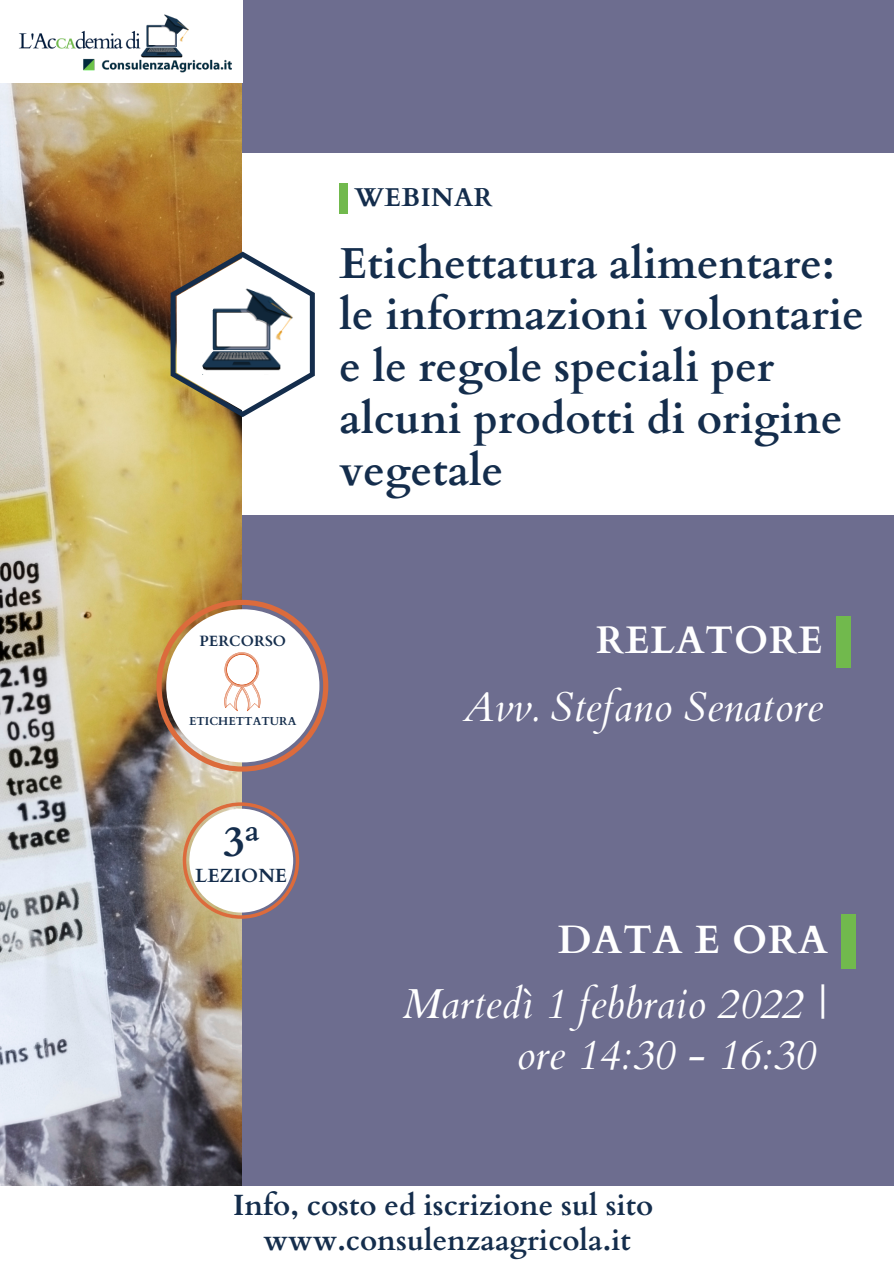
<style>
.page{position:relative;width:894px;height:1264px;background:#fff}
.page>*{position:absolute;margin:0;border:0;box-sizing:border-box;transform-origin:0 0}
.t1{font:700 43.35px/51.8px "Cardo";color:#142d4c}
.t2{font:700 42.75px "Cardo";color:#142d4c}
.t3{font:italic 41.85px "Cardo";color:#fff}
.t4{font:italic 41.7px "Cardo";color:#fff}
.t5{font:700 39.45px "Cardo";letter-spacing:.02em;color:#fff}
.t6{font:700 38.4px "Cardo";letter-spacing:.02em;color:#fff}
.t7{font:700 29.4px "Cardo";color:#142d4c}
.t8{font:700 25.8px "Cardo";letter-spacing:.02em;color:#142d4c}
.t9{font:700 19.05px "Cardo";color:#142d4c}
.t10{font:700 14.85px "Cardo";color:#142d4c}
.t11{font:700 11.55px "Cardo";color:#142d4c}
</style>
<div class="page">
<div style="left:0;top:0;width:893px;height:1263px;background:#6d6d8f"></div>
<div style="left:238px;top:153px;width:655px;height:362px;background:#fff"></div>
<img style="left:0;top:82px;width:242px;height:1104px">
<div style="left:0;top:0;width:242px;height:82px;background:#fff"></div>
<img style="left:19px;top:6px;width:224px;height:71px">
<div style="left:836px;top:616px;width:13px;height:52px;background:#71b94d"></div>
<svg style="left:170px;top:251px;width:145px;height:166px"></svg>
<img style="left:202px;top:282px;width:95px;height:92px">
<div style="left:841px;top:914px;width:14px;height:54px;background:#71b94d"></div>
<div style="left:339px;top:183px;width:8px;height:31px;background:#71b94d"></div>
<div style="left:0;top:1186px;width:893px;height:77px;background:#fff"></div>
<svg style="left:156px;top:600px;width:172px;height:171px;background:#dbcbc4"></svg>
<svg style="left:183px;top:802px;width:116px;height:116px"></svg>
<div style="left:189px;top:808px;width:104px;height:104px;background:#fff;border-radius:50%"></div>
<p class="t8" style="left:354px;top:180px;width:140px">WEBINAR</p>
<p class="t1" style="left:339px;top:238px;width:526px">Etichettatura alimentare: le informazioni volontarie e le regole speciali per alcuni prodotti di origine vegetale</p>
<p class="t10" style="left:199px;top:631px;width:88px">PERCORSO</p>
<p class="t11" style="left:189px;top:713px;width:109px">ETICHETTATURA</p>
<p class="t2" style="left:223px;top:814px;width:38px">3ª</p>
<p class="t9" style="left:195px;top:863px;width:93px">LEZIONE</p>
<p class="t6" style="left:596px;top:614px;width:228px">RELATORE</p>
<p class="t4" style="left:463px;top:680px;width:361px">Avv. Stefano Senatore</p>
<p class="t5" style="left:558px;top:914px;width:271px">DATA E ORA</p>
<p class="t3" style="left:402px;top:976px;width:426px">Martedì 1 febbraio 2022 |</p>
<p class="t3" style="left:515px;top:1027px;width:301px">ore 14:30 - 16:30</p>
<p class="t7" style="left:233px;top:1186px;width:422px">Info, costo ed iscrizione sul sito</p>
<p class="t7" style="left:263px;top:1221px;width:369px">www.consulenzaagricola.it</p>
</div>
